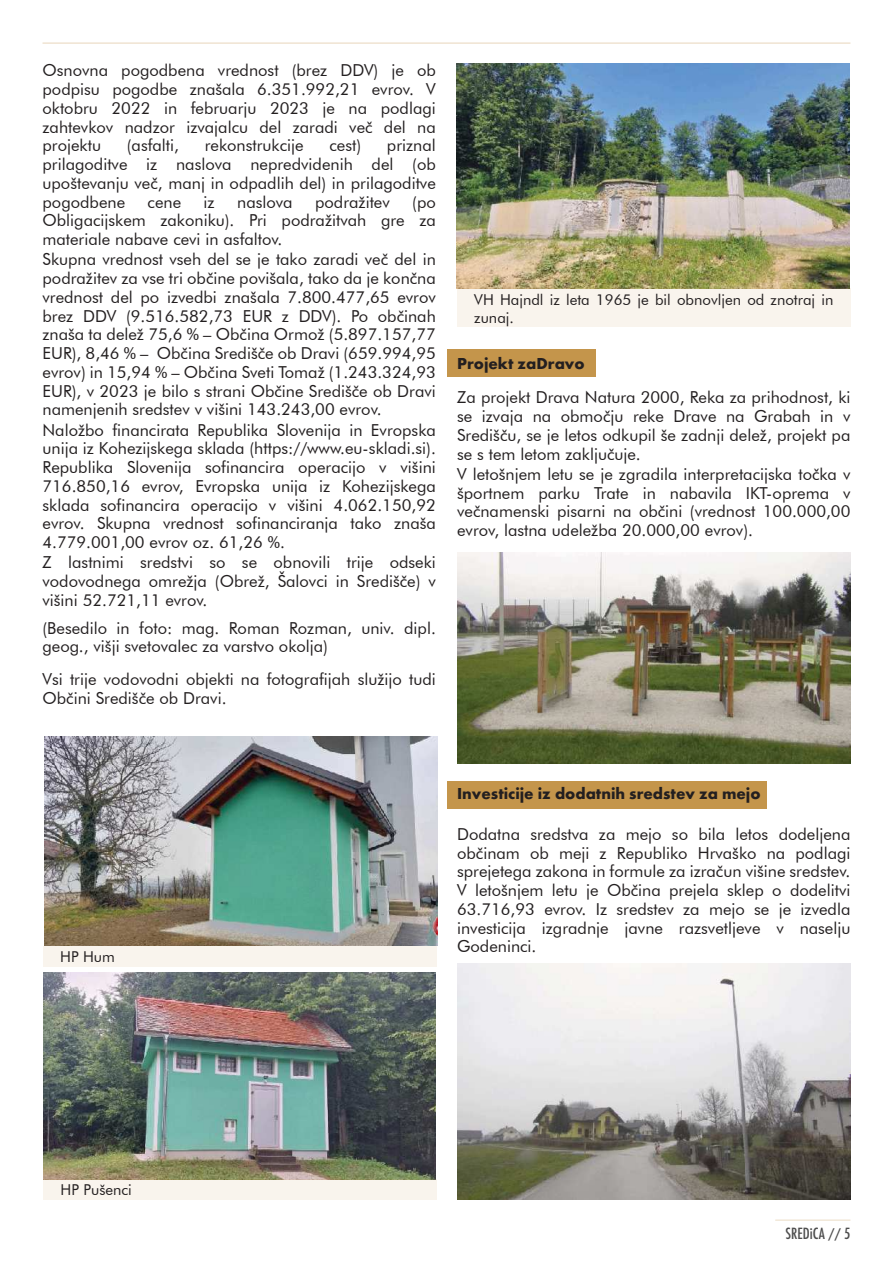
<style>
.page{position:relative;width:893px;height:1263px;background:#fff}
.page>*{position:absolute;margin:0;border:0;box-sizing:border-box;transform-origin:0 0}
.t1{font:16.5px "Futura BT";color:#231f20}
.t2{font:700 16.5px "Futura TOT";color:#231f20}
.t3{font:15px "Futura BT";color:#231f20}
.t4{font:500 condensed 15px "Futura";color:#4d4d4d}
.s1{font-family:"Futura BT";font-stretch:normal}
</style>
<div class="page">
<div style="left:447px;top:349px;width:149px;height:27px;background:#c4954b"></div>
<div style="left:447px;top:781px;width:320px;height:28px;background:#c4954b"></div>
<hr style="left:775px;top:1219px;width:75px;height:2px;background:#f6efe5">
<hr style="left:43px;top:42px;width:807px;height:2px;background:#f3e9dc">
<img style="left:44px;top:737px;width:393px;height:209px">
<div style="left:43px;top:946px;width:393px;height:20px;background:#f9f4ed"></div>
<img style="left:457px;top:64px;width:393px;height:225px">
<div style="left:457px;top:289px;width:393px;height:38px;background:#f9f4ed"></div>
<img style="left:457px;top:553px;width:393px;height:210px">
<img style="left:458px;top:964px;width:393px;height:235px">
<img style="left:43px;top:972px;width:393px;height:207px">
<div style="left:44px;top:1179px;width:393px;height:20px;background:#f9f4ed"></div>
<p class="t1" style="left:43px;top:64px;width:395px">Osnovna pogodbena vrednost (brez DDV) je ob</p>
<p class="t1" style="left:43px;top:82px;width:395px">podpisu pogodbe znašala 6.351.992,21 evrov. V</p>
<p class="t1" style="left:43px;top:101px;width:395px">oktobru 2022 in februarju 2023 je na podlagi</p>
<p class="t1" style="left:43px;top:120px;width:395px">zahtevkov nadzor izvajalcu del zaradi več del na</p>
<p class="t1" style="left:43px;top:139px;width:60px">projektu</p>
<p class="t1" style="left:127px;top:139px;width:54px">(asfalti,</p>
<p class="t1" style="left:205px;top:139px;width:100px">rekonstrukcije</p>
<p class="t1" style="left:329px;top:139px;width:33px">cest)</p>
<p class="t1" style="left:387px;top:139px;width:50px">priznal</p>
<p class="t1" style="left:43px;top:157px;width:395px">prilagoditve iz naslova nepredvidenih del (ob</p>
<p class="t1" style="left:43px;top:176px;width:395px">upoštevanju več, manj in odpadlih del) in prilagoditve</p>
<p class="t1" style="left:43px;top:195px;width:84px">pogodbene</p>
<p class="t1" style="left:148px;top:195px;width:35px">cene</p>
<p class="t1" style="left:204px;top:195px;width:13px">iz</p>
<p class="t1" style="left:237px;top:195px;width:57px">naslova</p>
<p class="t1" style="left:315px;top:195px;width:76px">podražitev</p>
<p class="t1" style="left:412px;top:195px;width:25px">(po</p>
<p class="t1" style="left:43px;top:214px;width:395px">Obligacijskem zakoniku). Pri podražitvah gre za</p>
<p class="t1" style="left:43px;top:232px;width:241px">materiale nabave cevi in asfaltov.</p>
<p class="t1" style="left:43px;top:253px;width:395px">Skupna vrednost vseh del se je tako zaradi več del in</p>
<p class="t1" style="left:43px;top:271px;width:395px">podražitev za vse tri občine povišala, tako da je končna</p>
<p class="t1" style="left:43px;top:290px;width:395px">vrednost del po izvedbi znašala 7.800.477,65 evrov</p>
<p class="t1" style="left:43px;top:309px;width:395px">brez DDV (9.516.582,73 EUR z DDV). Po občinah</p>
<p class="t1" style="left:43px;top:328px;width:395px">znaša ta delež 75,6 % – Občina Ormož (5.897.157,77</p>
<p class="t1" style="left:43px;top:346px;width:395px">EUR), 8,46 % – Občina Središče ob Dravi (659.994,95</p>
<p class="t1" style="left:43px;top:365px;width:395px">evrov) in 15,94 % – Občina Sveti Tomaž (1.243.324,93</p>
<p class="t1" style="left:43px;top:384px;width:395px">EUR), v 2023 je bilo s strani Občine Središče ob Dravi</p>
<p class="t1" style="left:43px;top:403px;width:341px">namenjenih sredstev v višini 143.243,00 evrov.</p>
<p class="t1" style="left:43px;top:423px;width:395px">Naložbo financirata Republika Slovenija in Evropska</p>
<p class="t1" style="left:43px;top:442px;width:395px">unija iz Kohezijskega sklada (https://www.eu-skladi.si).</p>
<p class="t1" style="left:43px;top:460px;width:395px">Republika Slovenija sofinancira operacijo v višini</p>
<p class="t1" style="left:43px;top:479px;width:395px">716.850,16 evrov, Evropska unija iz Kohezijskega</p>
<p class="t1" style="left:43px;top:498px;width:395px">sklada sofinancira operacijo v višini 4.062.150,92</p>
<p class="t1" style="left:43px;top:517px;width:395px">evrov. Skupna vrednost sofinanciranja tako znaša</p>
<p class="t1" style="left:43px;top:535px;width:244px">4.779.001,00 evrov oz. 61,26 %.</p>
<p class="t1" style="left:43px;top:556px;width:395px">Z lastnimi sredstvi so se obnovili trije odseki</p>
<p class="t1" style="left:43px;top:574px;width:395px">vodovodnega omrežja (Obrež, Šalovci in Središče) v</p>
<p class="t1" style="left:43px;top:593px;width:166px">višini 52.721,11 evrov.</p>
<p class="t1" style="left:43px;top:621px;width:395px">(Besedilo in foto: mag. Roman Rozman, univ. dipl.</p>
<p class="t1" style="left:43px;top:640px;width:287px">geog., višji svetovalec za varstvo okolja)</p>
<p class="t1" style="left:43px;top:673px;width:395px">Vsi trije vodovodni objekti na fotografijah služijo tudi</p>
<p class="t1" style="left:43px;top:691px;width:186px">Občini Središče ob Dravi.</p>
<p class="t3" style="left:474px;top:293px;width:361px">VH Hajndl iz leta 1965 je bil obnovljen od znotraj in</p>
<p class="t3" style="left:474px;top:312px;width:41px">zunaj.</p>
<p class="t2" style="left:457px;top:357px;width:129px">Projekt zaDravo</p>
<p class="t1" style="left:457px;top:391px;width:395px">Za projekt Drava Natura 2000, Reka za prihodnost, ki</p>
<p class="t1" style="left:457px;top:410px;width:395px">se izvaja na območju reke Drave na Grabah in v</p>
<p class="t1" style="left:457px;top:428px;width:395px">Središču, se je letos odkupil še zadnji delež, projekt pa</p>
<p class="t1" style="left:457px;top:447px;width:185px">se s tem letom zaključuje.</p>
<p class="t1" style="left:457px;top:467px;width:395px">V letošnjem letu se je zgradila interpretacijska točka v</p>
<p class="t1" style="left:457px;top:486px;width:395px">športnem parku Trate in nabavila IKT-oprema v</p>
<p class="t1" style="left:457px;top:505px;width:395px">večnamenski pisarni na občini (vrednost 100.000,00</p>
<p class="t1" style="left:457px;top:524px;width:297px">evrov, lastna udeležba 20.000,00 evrov).</p>
<p class="t3" style="left:60px;top:950px;width:56px">HP Hum</p>
<p class="t2" style="left:457px;top:787px;width:305px">Investicije iz dodatnih sredstev za mejo</p>
<p class="t1" style="left:457px;top:827px;width:395px">Dodatna sredstva za mejo so bila letos dodeljena</p>
<p class="t1" style="left:457px;top:846px;width:395px">občinam ob meji z Republiko Hrvaško na podlagi</p>
<p class="t1" style="left:457px;top:865px;width:395px">sprejetega zakona in formule za izračun višine sredstev.</p>
<p class="t1" style="left:457px;top:883px;width:395px">V letošnjem letu je Občina prejela sklep o dodelitvi</p>
<p class="t1" style="left:457px;top:902px;width:395px">63.716,93 evrov. Iz sredstev za mejo se je izvedla</p>
<p class="t1" style="left:457px;top:921px;width:395px">investicija izgradnje javne razsvetljeve v naselju</p>
<p class="t1" style="left:457px;top:940px;width:81px">Godeninci.</p>
<p class="t3" style="left:61px;top:1183px;width:73px">HP Pušenci</p>
<p class="t4" style="left:785px;top:1226px;width:66px">SREDiCA <span class="s1">//</span> 5</p>
</div>
